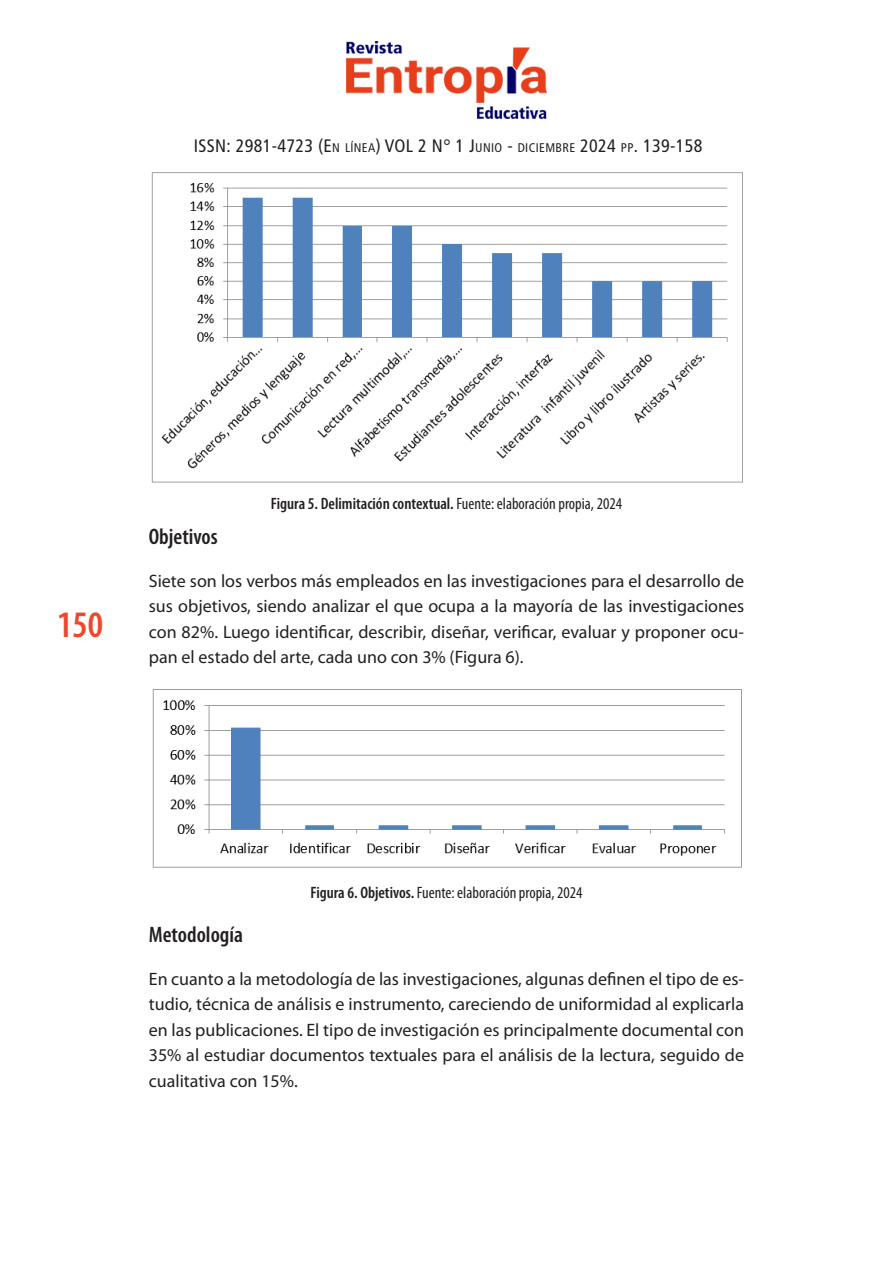
<style>
.page{position:relative;width:893px;height:1263px;background:#fff}
.page>*{position:absolute;margin:0;border:0;box-sizing:border-box;transform-origin:0 0}
.t1{font:600 condensed 37.5px "Myriad Pro";color:#ef472e}
.titulo2{font:600 condensed 22.5px "Myriad Pro";color:#231f20}
.t2{font:18px/25.5px "Myriad Pro";color:#231f20;text-align:justify}
.t3{font:condensed 18px "Frutiger LT";letter-spacing:.02em;color:#231f20}
.textoTabla{font:600 condensed 16.5px "Myriad Pro";color:#231f20}
.t4{font:condensed 16.5px "Myriad Pro";color:#231f20}
.s1{font-size:12.6px}
.s2{font-weight:400}
.s3{font-weight:600}
</style>
<div class="page">
<img style="left:347px;top:41px;width:199px;height:77px">
<img style="left:151px;top:172px;width:592px;height:311px">
<img style="left:152px;top:689px;width:590px;height:179px">
<p class="t3" style="left:194px;top:135px;width:510px">ISSN: 2981-4723 (E<span class="s1">N LÍNEA</span>) VOL 2 N° 1 J<span class="s1">UNIO</span> - <span class="s1">DICIEMBRE</span> 2024 <span class="s1">PP</span>. 139-158</p>
<p class="t1" style="left:57px;top:602px;width:47px">150</p>
<p class="textoTabla" style="left:271px;top:493px;width:353px">Figura 5. Delimitación contextual. <span class="s2">Fuente: elaboración propia, 2024</span></p>
<p class="titulo2" style="left:149px;top:523px;width:70px">Objetivos</p>
<p class="t2" style="left:149px;top:568px;width:597px">Siete son los verbos más empleados en las investigaciones para el desarrollo de sus objetivos, siendo analizar el que ocupa a la mayoría de las investigaciones con 82%. Luego identificar, describir, diseñar, verificar, evaluar y proponer ocu&shy;pan el estado del arte, cada uno con 3% (Figura 6).</p>
<p class="t4" style="left:310px;top:882px;width:274px"><span class="s3">Figura 6. Objetivos.</span> Fuente: elaboración propia, 2024</p>
<p class="titulo2" style="left:149px;top:921px;width:96px">Metodología</p>
<p class="t2" style="left:149px;top:965px;width:597px">En cuanto a la metodología de las investigaciones, algunas definen el tipo de es&shy;tudio, técnica de análisis e instrumento, careciendo de uniformidad al explicarla en las publicaciones. El tipo de investigación es principalmente documental con 35% al estudiar documentos textuales para el análisis de la lectura, seguido de cualitativa con 15%.</p>
</div>
